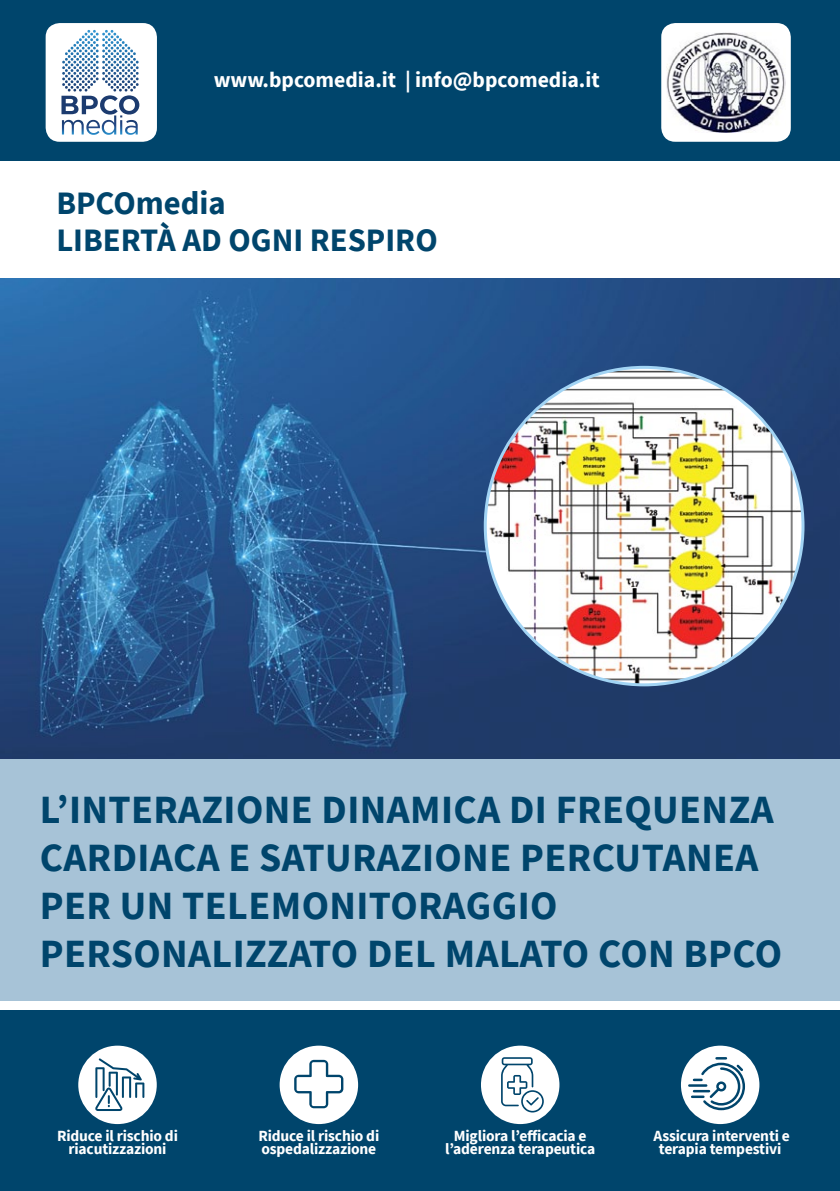
<style>
.page{position:relative;width:840px;height:1191px;background:#fff}
.page>*{position:absolute;margin:0;border:0;box-sizing:border-box;transform-origin:0 0}
.t1{font:700 40px/48px "Source Sans Pro";letter-spacing:.01em;color:#00456c}
.t2{font:700 32.6px "Source Sans Pro";color:#00456c}
.t3{font:700 21.8px "Source Sans Pro";color:#fff}
.t4{font:700 15.4px/13.2px "Source Sans Pro";letter-spacing:-.01em;color:#fff;text-align:center}
</style>
<div class="page">
<div style="left:0;top:1010px;width:839px;height:181px;background:#00456c"></div>
<div style="left:0;top:758px;width:839px;height:242px;background:#a7c3d7"></div>
<div style="left:0;top:0;width:839px;height:161px;background:#00456c"></div>
<img style="left:0;top:278px;width:839px;height:480px">
<img style="left:485px;top:367px;width:317px;height:318px;border-radius:159px">
<div style="left:480px;top:1045px;width:79px;height:79px;background:#fff;border-radius:50%"></div>
<svg style="left:501px;top:1057px;width:42px;height:55px"></svg>
<div style="left:78px;top:1045px;width:79px;height:79px;background:#fff;border-radius:50%"></div>
<svg style="left:95px;top:1058px;width:49px;height:53px"></svg>
<div style="left:279px;top:1045px;width:79px;height:79px;background:#fff;border-radius:50%"></div>
<svg style="left:294px;top:1059px;width:49px;height:49px"></svg>
<div style="left:680px;top:1045px;width:79px;height:79px;background:#fff;border-radius:50%"></div>
<svg style="left:689px;top:1057px;width:56px;height:54px"></svg>
<svg style="left:46px;top:23px;width:111px;height:119px;background:#dfe8f0"></svg>
<svg style="left:82px;top:30px;width:37px;height:11px"></svg>
<svg style="left:61px;top:95px;width:78px;height:40px;background:#aab8cd"></svg>
<div style="left:661px;top:23px;width:129px;height:119px;background:#fff;border-radius:14px"></div>
<img style="left:666px;top:33px;width:118px;height:99px">
<p class="t3" style="left:213px;top:65px;width:387px">www.bpcomedia.it | info@bpcomedia.it</p>
<p class="t2" style="left:56px;top:181px;width:171px">BPCOmedia</p>
<p class="t2" style="left:56px;top:218px;width:382px">LIBERTÀ AD OGNI RESPIRO</p>
<p class="t1" style="left:40px;top:785px;width:743px">L’INTERAZIONE DINAMICA DI FREQUENZA CARDIACA E SATURAZIONE PERCUTANEA PER UN TELEMONITORAGGIO PERSONALIZZATO DEL MALATO CON BPCO</p>
<p class="t4" style="left:57px;top:1128px;width:122px">Riduce il rischio di riacutizzazioni</p>
<p class="t4" style="left:258px;top:1128px;width:122px;text-align:left">Riduce il rischio di ospedalizzazione</p>
<p class="t4" style="left:445px;top:1128px;width:152px">Migliora l’efficacia e l’aderenza terapeutica</p>
<p class="t4" style="left:653px;top:1128px;width:138px">Assicura interventi e terapia tempestivi</p>
</div>
